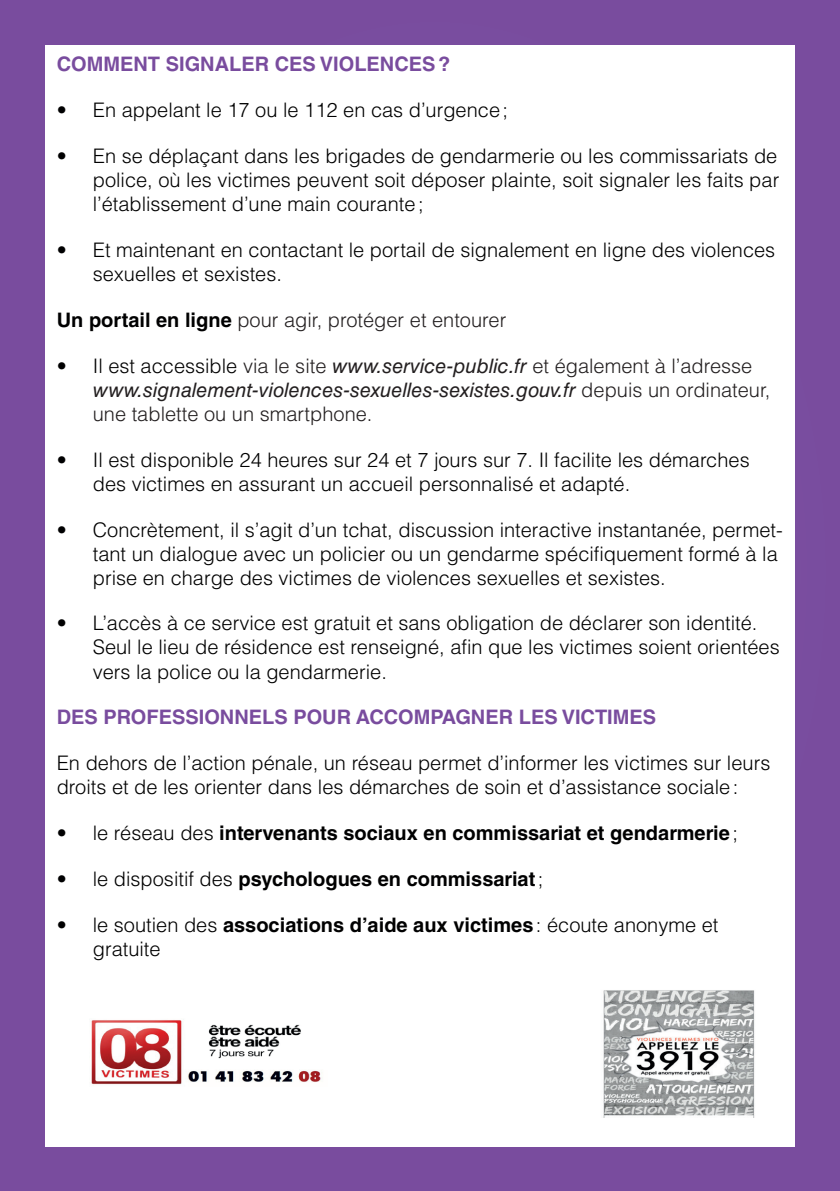
<style>
.page{position:relative;width:840px;height:1191px;background:#fff}
.page>*{position:absolute;margin:0;border:0;box-sizing:border-box;transform-origin:0 0}
.t1{font:300 20px/24px "Helvetica LT Std";color:#000001}
.t2{font:300 20px/24px "Helvetica LT Std";color:#231f20}
.t3{font:700 20px "Helvetica LT Std";color:#000001}
.t4{font:700 20px "Helvetica LT Std";color:#794c9e}
.s1{font-weight:700;color:#000001}
.s2{color:#000001}
.s3{font-weight:400;font-style:italic}
.s4{font-weight:300}
.s5{font-weight:700}
</style>
<div class="page">
<div style="left:0;top:0;width:839px;height:1191px;background:#794c9e"></div>
<div style="left:45px;top:45px;width:749px;height:1102px;background:#fff"></div>
<img style="left:91px;top:1019px;width:230px;height:66px">
<img style="left:603px;top:990px;width:152px;height:127px">
<p class="t4" style="left:57px;top:52px;width:395px">COMMENT SIGNALER CES VIOLENCES?</p>
<p class="t1" style="left:57px;top:98px;width:452px">• En appelant le 17 ou le 112 en cas d’urgence;</p>
<p class="t1" style="left:93px;top:144px;width:687px;text-align:justify;text-indent:-36px">• En se déplaçant dans les brigades de gendarmerie ou les commissariats de police, où les victimes peuvent soit déposer plainte, soit signaler les faits par l’établissement d’une main courante;</p>
<p class="t1" style="left:93px;top:237px;width:683px;text-indent:-36px">• Et maintenant en contactant le portail de signalement en ligne des violences sexuelles et sexistes.</p>
<p class="t2" style="left:57px;top:307px;width:451px"><span class="s1">Un portail en ligne</span> pour agir, protéger et entourer</p>
<p class="t2" style="left:93px;top:353px;width:678px;text-indent:-36px"><span class="s2">• Il est accessible</span> via le site <span class="s3">www.service-public.fr</span> et également à l’adresse <span class="s3">www.signalement-violences-sexuelles-sexistes.gouv.fr</span> depuis un ordinateur, une tablette ou un smartphone.</p>
<p class="t1" style="left:93px;top:447px;width:658px;text-indent:-36px">• Il est disponible 24 heures sur 24 et 7 jours sur 7. Il facilite les démarches des victimes en assurant un accueil personnalisé et adapté.</p>
<p class="t1" style="left:93px;top:517px;width:691px;text-indent:-36px">• Concrètement, il s’agit d’un tchat, discussion interactive instantanée, permet&shy;tant un dialogue avec un policier ou un gendarme spécifiquement formé à la prise en charge des victimes de violences sexuelles et sexistes.</p>
<p class="t1" style="left:93px;top:611px;width:688px;text-indent:-36px">• L’accès à ce service est gratuit et sans obligation de déclarer son identité.<br>Seul le lieu de résidence est renseigné, afin que les victimes soient orientées vers la police ou la gendarmerie.</p>
<p class="t4" style="left:57px;top:705px;width:600px">DES PROFESSIONNELS POUR ACCOMPAGNER LES VICTIMES</p>
<p class="t1" style="left:57px;top:751px;width:714px">En dehors de l’action pénale, un réseau permet d’informer les victimes sur leurs droits et de les orienter dans les démarches de soin et d’assistance sociale:</p>
<p class="t3" style="left:57px;top:821px;width:682px"><span class="s4">• le réseau des</span> intervenants sociaux en commissariat et gendarmerie<span class="s4">;</span></p>
<p class="t3" style="left:57px;top:867px;width:488px"><span class="s4">• le dispositif des</span> psychologues en commissariat<span class="s4">;</span></p>
<p class="t1" style="left:93px;top:912px;width:627px;text-indent:-36px">• le soutien des <span class="s5">associations d’aide aux victimes</span>: écoute anonyme et gratuite</p>
</div>
